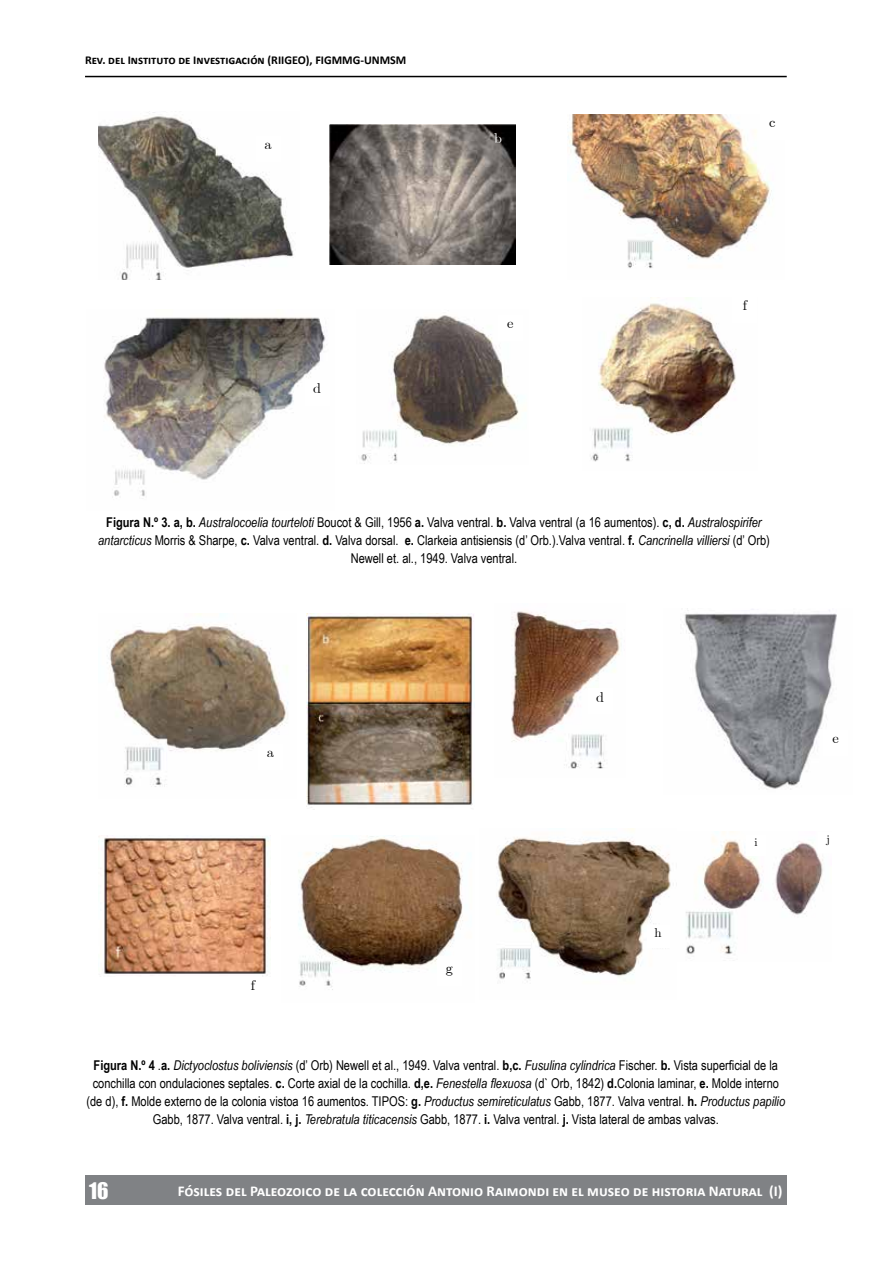
<style>
.page{position:relative;width:893px;height:1263px;background:#fff}
.page>*{position:absolute;margin:0;border:0;box-sizing:border-box;transform-origin:0 0}
.t1{font:21px "Impact";color:#fff}
.t2{font:700 15px "Calibri";color:#fff}
.t3{font:14.25px "Euclid";color:#000}
.t4{font:14.25px "Euclid";color:#fff}
.t5{font:13.5px/18px "Arial Narrow";color:#000;text-align:center}
.t6{font:12.9px "Euclid";color:#000}
.t7{font:700 12px "Calibri";color:#000}
.t8{font:11.4px "Euclid";color:#000}
.s1{font-weight:700}
.s2{font-style:italic}
</style>
<div class="page">
<div style="left:85px;top:1175px;width:702px;height:30px;background:#808285"></div>
<hr style="left:85px;top:76px;width:702px;height:1px;background:#000">
<img style="left:99px;top:112px;width:195px;height:167px">
<img style="left:104px;top:317px;width:222px;height:181px">
<img style="left:361px;top:315px;width:158px;height:149px">
<img style="left:591px;top:297px;width:145px;height:165px">
<div style="left:256px;top:136px;width:24px;height:26px;background:#fff"></div>
<img style="left:567px;top:114px;width:205px;height:155px">
<div style="left:760px;top:114px;width:25px;height:26px;background:#fff"></div>
<div style="left:498px;top:315px;width:25px;height:25px;background:#fff"></div>
<div style="left:732px;top:297px;width:25px;height:25px;background:#fff"></div>
<div style="left:305px;top:380px;width:25px;height:25px;background:#fff"></div>
<img style="left:330px;top:124px;width:186px;height:141px">
<img style="left:107px;top:614px;width:181px;height:173px">
<img style="left:306px;top:614px;width:168px;height:194px">
<img style="left:511px;top:611px;width:110px;height:158px">
<img style="left:98px;top:835px;width:172px;height:141px">
<div style="left:258px;top:744px;width:25px;height:25px;background:#fff"></div>
<div style="left:588px;top:689px;width:25px;height:25px;background:#fff"></div>
<img style="left:298px;top:835px;width:165px;height:155px">
<div style="left:437px;top:960px;width:25px;height:26px;background:#fff"></div>
<img style="left:496px;top:828px;width:175px;height:154px">
<div style="left:647px;top:925px;width:22px;height:23px;background:#fff"></div>
<img style="left:686px;top:837px;width:137px;height:117px">
<div style="left:746px;top:836px;width:20px;height:20px;background:#fff"></div>
<div style="left:818px;top:833px;width:20px;height:20px;background:#fff"></div>
<img style="left:684px;top:608px;width:153px;height:182px">
<div style="left:823px;top:730px;width:25px;height:25px;background:#fff"></div>
<p class="t7" style="left:85px;top:52px;width:323px">Rev. del Instituto de Investigación (RIIGEO), FIGMMG-UNMSM</p>
<p class="t3" style="left:264px;top:135px;width:9px">a</p>
<p class="t3" style="left:313px;top:379px;width:9px">d</p>
<p class="t4" style="left:494px;top:130px;width:9px">b</p>
<p class="t3" style="left:507px;top:314px;width:8px">e</p>
<p class="t3" style="left:769px;top:113px;width:8px">c</p>
<p class="t3" style="left:743px;top:296px;width:6px">f</p>
<p class="t5" style="left:98px;top:513px;width:673px"><span class="s1">Figura N.º 3. a, b.</span> <span class="s2">Australocoelia tourteloti</span> Boucot &amp; Gill, 1956 <span class="s1">a.</span> Valva ventral. <span class="s1">b.</span> Valva ventral (a 16 aumentos). <span class="s1">c, d.</span> <span class="s2">Australospirifer antarcticus</span> Morris &amp; Sharpe, <span class="s1">c.</span> Valva ventral. <span class="s1">d.</span> Valva dorsal. <span class="s1">e.</span> Clarkeia antisiensis (d’ Orb.).Valva ventral. <span class="s1">f.</span> <span class="s2">Cancrinella villiersi</span> (d’ Orb)<br>Newell et. al., 1949. Valva ventral.</p>
<p class="t3" style="left:267px;top:743px;width:9px">a</p>
<p class="t3" style="left:251px;top:976px;width:6px">f</p>
<p class="t3" style="left:446px;top:960px;width:9px">g</p>
<p class="t3" style="left:596px;top:688px;width:9px">d</p>
<p class="t6" style="left:654px;top:924px;width:9px">h</p>
<p class="t3" style="left:832px;top:729px;width:8px">e</p>
<p class="t8" style="left:754px;top:835px;width:5px">i</p>
<p class="t8" style="left:827px;top:832px;width:5px">j</p>
<p class="t5" style="left:86px;top:1056px;width:700px"><span class="s1">Figura N.º 4</span> .<span class="s1">a.</span> <span class="s2">Dictyoclostus boliviensis</span> (d’ Orb) Newell et al., 1949. Valva ventral. <span class="s1">b,c.</span> <span class="s2">Fusulina cylindrica</span> Fischer. <span class="s1">b.</span> Vista superficial de la conchilla con ondulaciones septales. <span class="s1">c.</span> Corte axial de la cochilla. <span class="s1">d,e.</span> <span class="s2">Fenestella flexuosa</span> (d` Orb, 1842) <span class="s1">d.</span>Colonia laminar, <span class="s1">e.</span> Molde interno (de d), <span class="s1">f.</span> Molde externo de la colonia vistoa 16 aumentos. TIPOS: <span class="s1">g.</span> <span class="s2">Productus semireticulatus</span> Gabb, 1877. Valva ventral. <span class="s1">h.</span> <span class="s2">Productus papilio </span>Gabb, 1877. Valva ventral. <span class="s1">i, j.</span> <span class="s2">Terebratula titicacensis</span> Gabb, 1877. <span class="s1">i.</span> Valva ventral. <span class="s1">j.</span> Vista lateral de ambas valvas.</p>
<h1 class="t1" style="left:89px;top:1174px;width:21px">16</h1>
<p class="t2" style="left:178px;top:1181px;width:606px">Fósiles del Paleozoico de la colección Antonio Raimondi en el museo de historia Natural (I)</p>
</div>
